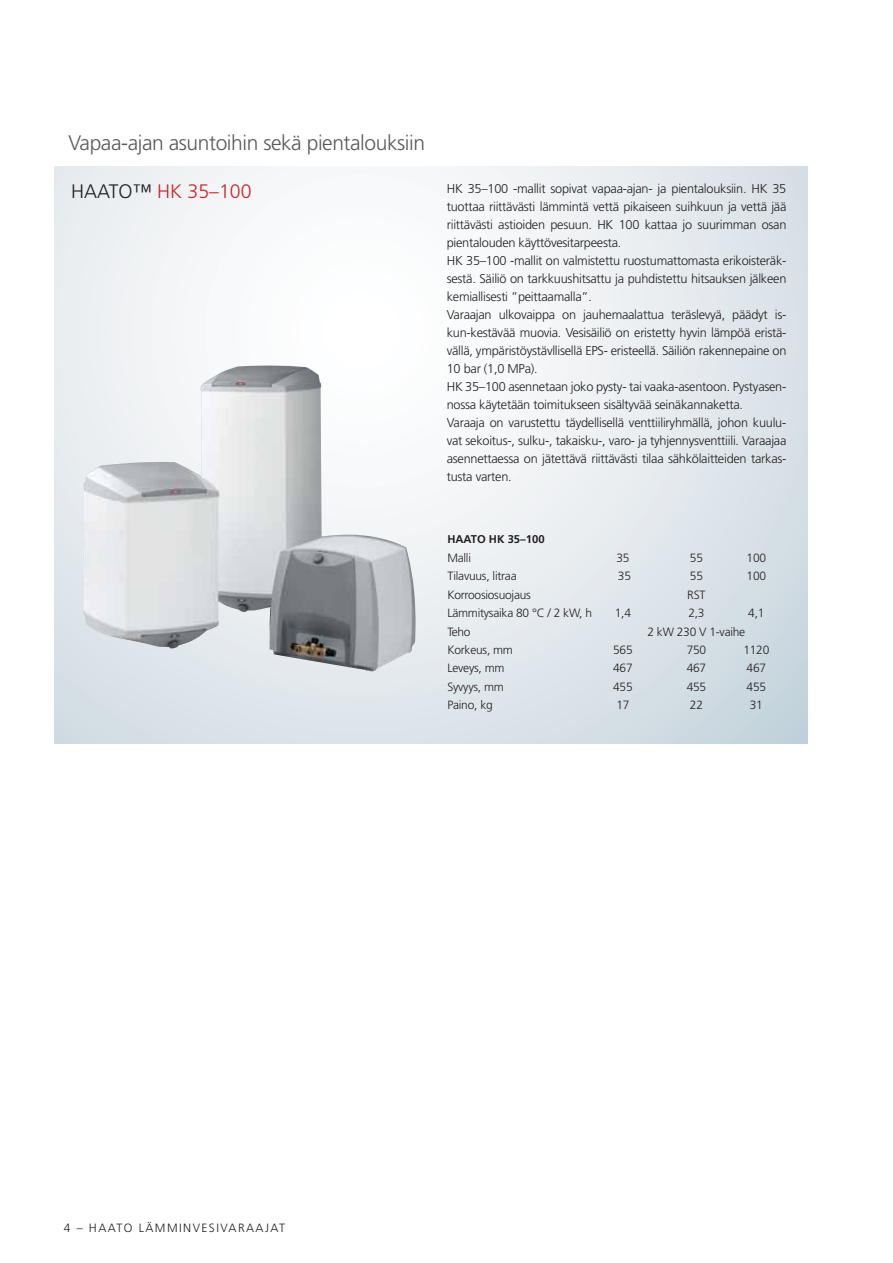
<style>
.page{position:relative;width:893px;height:1263px;background:#fff}
.page>*{position:absolute;margin:0;border:0;box-sizing:border-box;transform-origin:0 0}
.t1{font:300 21px "Frutiger";letter-spacing:-.02em;color:#58595b}
.t2{font:300 19.5px "Frutiger";color:#c9252b}
.t3{font:300 12.75px/18px "Frutiger";letter-spacing:-.02em;color:#231f20}
.t4{font:300 12px "Frutiger";letter-spacing:-.02em;color:#231f20}
.t5{font:300 12px "Frutiger";letter-spacing:.12em;color:#231f20}
.t6{font:700 11.25px "Frutiger";color:#231f20}
.s1{color:#231f20}
</style>
<div class="page">
<svg style="left:54px;top:166px;width:754px;height:578px"></svg>
<img style="left:83px;top:365px;width:333px;height:306px">
<h1 class="t1" style="left:68px;top:134px;width:358px">Vapaa-ajan asuntoihin sekä pientalouksiin</h1>
<h2 class="t2" style="left:71px;top:183px;width:182px"><span class="s1">HAATO™</span> HK 35–100</h2>
<p class="t3" style="left:447px;top:180px;width:341px">HK 35–100 -mallit sopivat vapaa-ajan- ja pientalouksiin. HK 35 tuottaa riittävästi lämmintä vettä pikaiseen suihkuun ja vettä jää riittävästi astioiden pesuun. HK 100 kattaa jo suurimman osan pientalouden käyttövesitarpeesta.<br>HK 35–100 -mallit on valmistettu ruostumattomasta erikoisteräk&shy;sestä. Säiliö on tarkkuushitsattu ja puhdistettu hitsauksen jälkeen kemiallisesti ”peittaamalla”.<br>Varaajan ulkovaippa on jauhemaalattua teräslevyä, päädyt is&shy;kun-kestävää muovia. Vesisäiliö on eristetty hyvin lämpöä eristä&shy;vällä, ympäristöystävllisellä EPS- eristeellä. Säiliön rakennepaine on 10 bar (1,0 MPa).<br>HK 35–100 asennetaan joko pysty- tai vaaka-asentoon. Pystyasen&shy;nossa käytetään toimitukseen sisältyvää seinäkannaketta.<br>Varaaja on varustettu täydellisellä venttiiliryhmällä, johon kuulu&shy;vat sekoitus-, sulku-, takaisku-, varo- ja tyhjennysventtiili. Varaajaa asennettaessa on jätettävä riittävästi tilaa sähkölaitteiden tarkas&shy;tusta varten.</p>
<p class="t6" style="left:447px;top:534px;width:99px">HAATO HK 35–100</p>
<p class="t4" style="left:447px;top:553px;width:25px">Malli</p>
<p class="t4" style="left:616px;top:553px;width:15px">35</p>
<p class="t4" style="left:690px;top:553px;width:15px">55</p>
<p class="t4" style="left:747px;top:553px;width:21px">100</p>
<p class="t4" style="left:447px;top:571px;width:71px">Tilavuus, litraa</p>
<p class="t4" style="left:618px;top:571px;width:15px">35</p>
<p class="t4" style="left:690px;top:571px;width:15px">55</p>
<p class="t4" style="left:747px;top:571px;width:21px">100</p>
<p class="t4" style="left:447px;top:590px;width:85px">Korroosiosuojaus</p>
<p class="t4" style="left:687px;top:590px;width:20px">RST</p>
<p class="t4" style="left:447px;top:608px;width:146px">Lämmitysaika 80 °C / 2 kW, h</p>
<p class="t4" style="left:615px;top:608px;width:18px">1,4</p>
<p class="t4" style="left:688px;top:608px;width:18px">2,3</p>
<p class="t4" style="left:748px;top:608px;width:18px">4,1</p>
<p class="t4" style="left:447px;top:627px;width:25px">Teho</p>
<p class="t4" style="left:647px;top:627px;width:99px">2 kW 230 V 1-vaihe</p>
<p class="t4" style="left:447px;top:645px;width:67px">Korkeus, mm</p>
<p class="t4" style="left:613px;top:645px;width:21px">565</p>
<p class="t4" style="left:687px;top:645px;width:21px">750</p>
<p class="t4" style="left:743px;top:645px;width:27px">1120</p>
<p class="t4" style="left:447px;top:663px;width:59px">Leveys, mm</p>
<p class="t4" style="left:613px;top:663px;width:21px">467</p>
<p class="t4" style="left:687px;top:663px;width:21px">467</p>
<p class="t4" style="left:747px;top:663px;width:21px">467</p>
<p class="t4" style="left:447px;top:682px;width:58px">Syvyys, mm</p>
<p class="t4" style="left:613px;top:682px;width:21px">455</p>
<p class="t4" style="left:687px;top:682px;width:21px">455</p>
<p class="t4" style="left:747px;top:682px;width:21px">455</p>
<p class="t4" style="left:447px;top:700px;width:47px">Paino, kg</p>
<p class="t4" style="left:616px;top:700px;width:15px">17</p>
<p class="t4" style="left:690px;top:700px;width:15px">22</p>
<p class="t4" style="left:750px;top:700px;width:15px">31</p>
<p class="t5" style="left:64px;top:1222px;width:223px">4 – HAATO LÄMMINVESIVARAAJAT</p>
</div>
